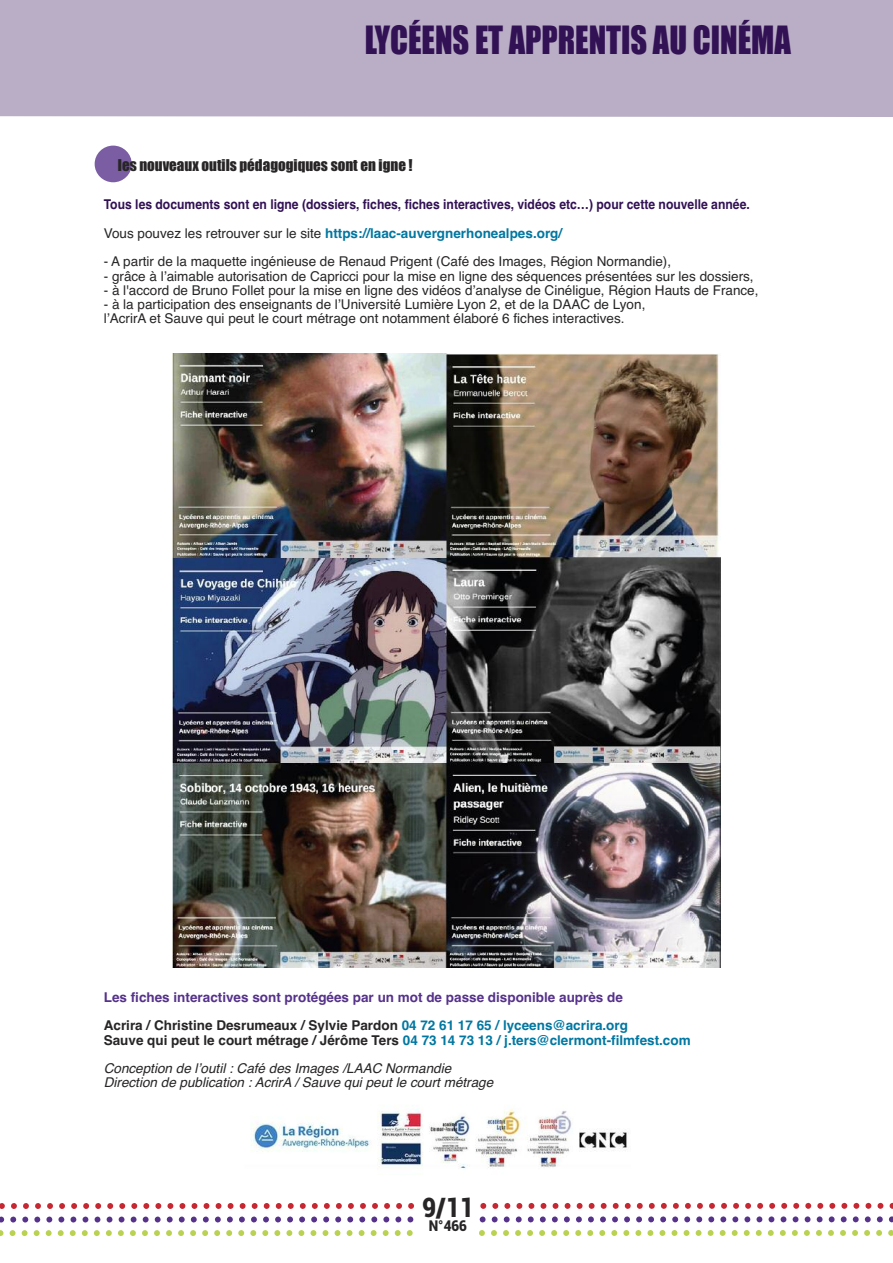
<style>
.page{position:relative;width:893px;height:1263px;background:#fff}
.page>*{position:absolute;margin:0;border:0;box-sizing:border-box;transform-origin:0 0}
.t1{font:36px "Impact";color:#321154;scale:.9 1}
.t2{font:900 27px "Roboto";color:#272526;scale:.9 1}
.t3{font:15px "Impact";color:#272526}
.t4{font:900 15px "Roboto";color:#272526;scale:.9 1}
.t5{font:13.5px/14.2px "Helvetica";color:#272526}
.t6{font:italic 13.5px/28.5px "Helvetica";color:#272526}
.t7{font:700 13.5px/28.5px "Helvetica";color:#321154;scale:.9 1}
.t8{font:700 13.5px/28.5px "Helvetica";color:#56328b}
.s1{font-weight:400;color:#272526}
.s2{color:#0077a1}
.s3{color:#272526}
.s4{font-weight:700;font-style:normal}
.s5{font-weight:700;font-style:normal;color:#0077a1}
</style>
<div class="page">
<div style="left:0;top:0;width:893px;height:117px;background:#b9aec5"></div>
<svg style="left:0;top:1230px;width:893px;height:6px"></svg>
<svg style="left:0;top:1203px;width:893px;height:6px"></svg>
<svg style="left:0;top:1216px;width:893px;height:6px"></svg>
<div style="left:418px;top:1196px;width:59px;height:48px;background:#fff"></div>
<img style="left:251px;top:1105px;width:376px;height:64px">
<div style="left:95px;top:146px;width:37px;height:36px;background:#7a5da3;border-radius:50%"></div>
<img style="left:173px;top:353px;width:547px;height:614px">
<h1 class="t1" style="left:365px;top:20px;width:475px">LYCÉENS ET APPRENTIS AU CINÉMA</h1>
<p class="t3" style="left:118px;top:157px;width:296px">les nouveaux outils pédagogiques sont en igne !</p>
<p class="t7" style="left:104px;top:190px;width:719px">Tous les documents sont en ligne (dossiers, fiches, fiches interactives, vidéos etc…) pour cette nouvelle année.<br><span class="s1">Vous pouvez les retrouver sur le site</span> <span class="s2">https://laac-auvergnerhonealpes.org/</span></p>
<p class="t5" style="left:104px;top:254px;width:569px">- A partir de la maquette ingénieuse de Renaud Prigent (Café des Images, Région Normandie),</p>
<p class="t5" style="left:104px;top:269px;width:651px">- grâce à l’aimable autorisation de Capricci pour la mise en ligne des séquences présentées sur les dossiers,</p>
<p class="t5" style="left:104px;top:283px;width:656px">- à l'accord de Bruno Follet pour la mise en ligne des vidéos d’analyse de Cinéligue, Région Hauts de France,</p>
<p class="t5" style="left:104px;top:297px;width:543px">- à la participation des enseignants de l’Université Lumière Lyon 2, et de la DAAC de Lyon, l’AcrirA et Sauve qui peut le court métrage ont notamment élaboré 6 fiches interactives.</p>
<p class="t8" style="left:104px;top:983px;width:526px">Les fiches interactives sont protégées par un mot de passe disponible auprès de<br><span class="s3">Acrira / Christine Desrumeaux / Sylvie Pardon</span> <span class="s2">04 72 61 17 65 / lyceens@acrira.org</span></p>
<p class="t6" style="left:104px;top:1025px;width:588px"><span class="s4">Sauve qui peut le court métrage / Jérôme Ters</span> <span class="s5">04 73 14 73 13 / j.ters@clermont-filmfest.com<br></span>Conception de l’outil : Café des Images /LAAC Normandie</p>
<p class="t6" style="left:104px;top:1068px;width:391px">Direction de publication : AcrirA / Sauve qui peut le court métrage</p>
<h2 class="t2" style="left:422px;top:1191px;width:59px">9/11</h2>
<p class="t4" style="left:429px;top:1217px;width:44px">N°466</p>
</div>
